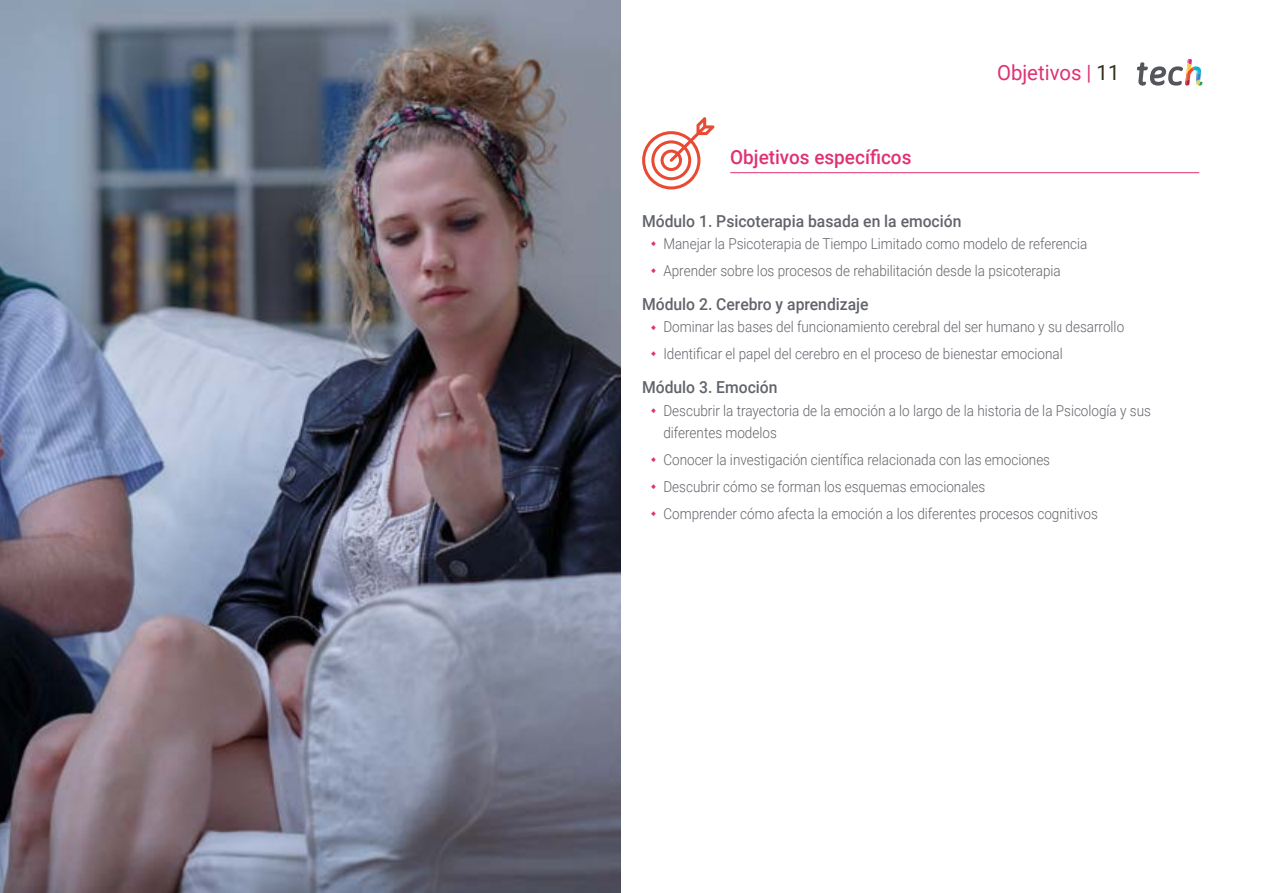
<style>
.page{position:relative;width:1263px;height:893px;background:#fff}
.page>*{position:absolute;margin:0;border:0;box-sizing:border-box;transform-origin:0 0}
.t1{font:21px "Roboto";color:#df3174}
.t2{font:500 19.5px "Roboto";color:#df3174}
.t3{font:500 16.5px "Roboto";color:#61646a;scale:.95 1}
.t4{font:300 15px/26.7px "Roboto";color:#61646a;scale:.9 1}
.s1{color:#312e20}
</style>
<div class="page">
<hr style="left:730px;top:172px;width:469px;height:1px;background:#df3174">
<svg style="left:642px;top:117px;width:72px;height:72px"></svg>
<img style="left:0;top:0;width:621px;height:893px">
<svg style="left:1137px;top:59px;width:65px;height:27px"></svg>
<h2 class="t2" style="left:730px;top:144px;width:183px">Objetivos específicos</h2>
<h1 class="t1" style="left:997px;top:57px;width:124px">Objetivos | <span class="s1">11</span></h1>
<p class="t3" style="left:642px;top:209px;width:338px">Módulo 1. Psicoterapia basada en la emoción</p>
<p class="t4" style="left:663px;top:230px;width:473px">Manejar la Psicoterapia de Tiempo Limitado como modelo de referencia<br>Aprender sobre los procesos de rehabilitación desde la psicoterapia</p>
<p class="t3" style="left:642px;top:293px;width:240px">Módulo 2. Cerebro y aprendizaje</p>
<p class="t4" style="left:663px;top:313px;width:513px">Dominar las bases del funcionamiento cerebral del ser humano y su desarrollo<br>Identificar el papel del cerebro en el proceso de bienestar emocional</p>
<p class="t3" style="left:642px;top:376px;width:144px">Módulo 3. Emoción</p>
<p class="t4" style="left:663px;top:399px;width:543px;line-height:22.5px">Descubrir la trayectoria de la emoción a lo largo de la historia de la Psicología y sus diferentes modelos</p>
<p class="t4" style="left:663px;top:446px;width:484px">Conocer la investigación científica relacionada con las emociones<br>Descubrir cómo se forman los esquemas emocionales<br>Comprender cómo afecta la emoción a los diferentes procesos cognitivos</p>
</div>
